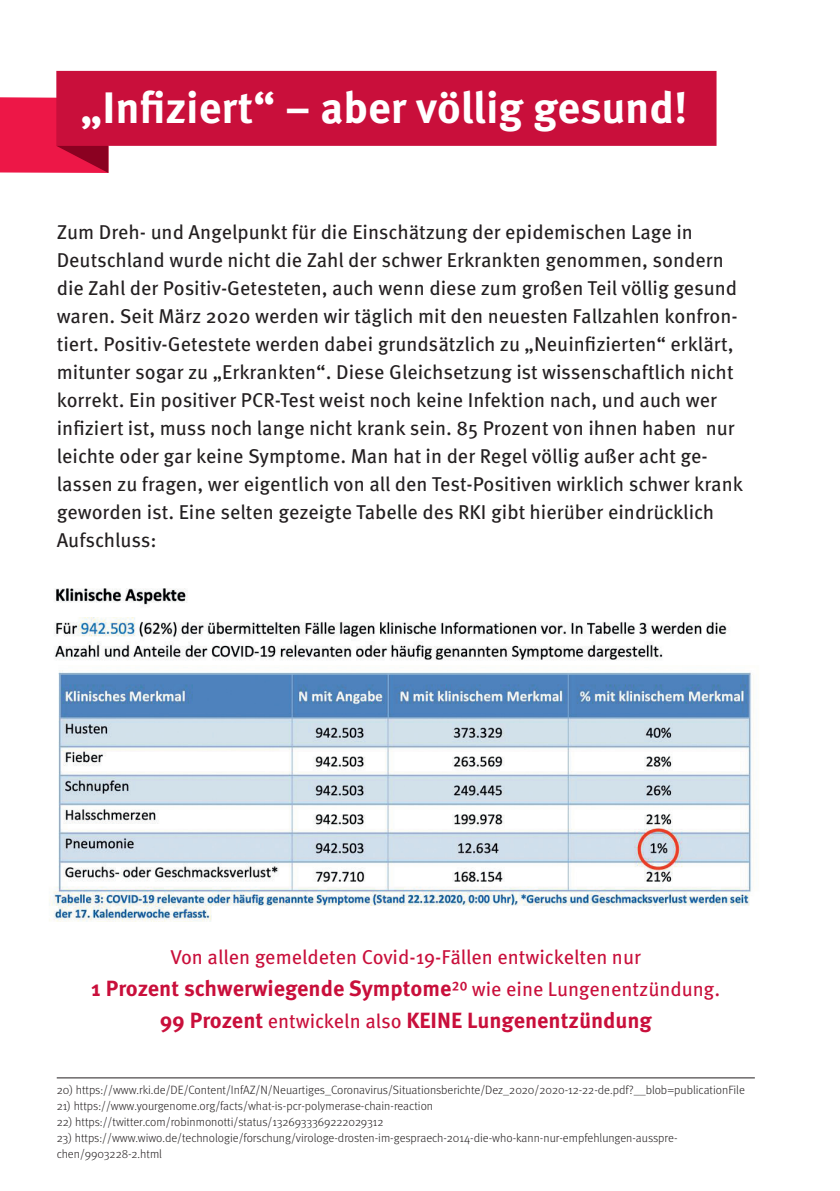
<style>
.page{position:relative;width:840px;height:1191px;background:#fff}
.page>*{position:absolute;margin:0;border:0;box-sizing:border-box;transform-origin:0 0}
.t1{font:700 44px "Meta Pro";color:#fff}
.t2{font:700 22px/32px "Meta Pro";color:#c90f3b;text-align:center}
.t3{font:20px/28px "Meta Pro";color:#231f20}
.t4{font:20px "Meta Pro";color:#c90f3b}
.t5{font:300 12px/16px "Meta";color:#231f20}
.s1{font-weight:400}
.s2{font-weight:400;font-size:20px}
</style>
<div class="page">
<div style="left:56px;top:71px;width:660px;height:75px;background:#c90f3b"></div>
<svg style="left:0;top:97px;width:108px;height:76px"></svg>
<hr style="left:57px;top:1077px;width:697px;height:1px;background:#231f20">
<img style="left:49px;top:588px;width:705px;height:333px">
<h1 class="t1" style="left:81px;top:80px;width:608px">„Infiziert“ – aber völlig gesund!</h1>
<p class="t3" style="left:57px;top:219px;width:687px">Zum Dreh- und Angelpunkt für die Einschätzung der epidemischen Lage in Deutschland wurde nicht die Zahl der schwer Erkrankten genommen, sondern die Zahl der Positiv-Getesteten, auch wenn diese zum großen Teil völlig gesund waren. Seit März 2020 werden wir täglich mit den neuesten Fallzahlen konfron&shy;tiert. Positiv-Getestete werden dabei grundsätzlich zu „Neuinfizierten“ erklärt, mitunter sogar zu „Erkrankten“. Diese Gleichsetzung ist wissenschaftlich nicht korrekt. Ein positiver PCR-Test weist noch keine Infektion nach, und auch wer infiziert ist, muss noch lange nicht krank sein. 85 Prozent von ihnen haben nur leichte oder gar keine Symptome. Man hat in der Regel völlig außer acht ge&shy;lassen zu fragen, wer eigentlich von all den Test-Positiven wirklich schwer krank geworden ist. Eine selten gezeigte Tabelle des RKI gibt hierüber eindrücklich Aufschluss:</p>
<p class="t4" style="left:170px;top:944px;width:472px">Von allen gemeldeten Covid-19-Fällen entwickelten nur</p>
<p class="t2" style="left:91px;top:972px;width:630px">1 Prozent schwerwiegende Symptome<span class="s1">²⁰</span> <span class="s2">wie eine Lungenentzündung.<br></span>99 Prozent <span class="s2">entwickeln also</span> KEINE Lungenentzündung</p>
<p class="t5" style="left:57px;top:1082px;width:689px">20) https://www.rki.de/DE/Content/InfAZ/N/Neuartiges_Coronavirus/Situationsberichte/Dez_2020/2020-12-22-de.pdf?__blob=publicationFile</p>
<p class="t5" style="left:57px;top:1098px;width:378px">21) https://www.yourgenome.org/facts/what-is-pcr-polymerase-chain-reaction</p>
<p class="t5" style="left:57px;top:1114px;width:328px">22) https://twitter.com/robinmonotti/status/1326933369222029312</p>
<p class="t5" style="left:57px;top:1130px;width:622px">23) https://www.wiwo.de/technologie/forschung/virologe-drosten-im-gespraech-2014-die-who-kann-nur-empfehlungen-ausspre&shy;chen/9903228-2.html</p>
</div>
